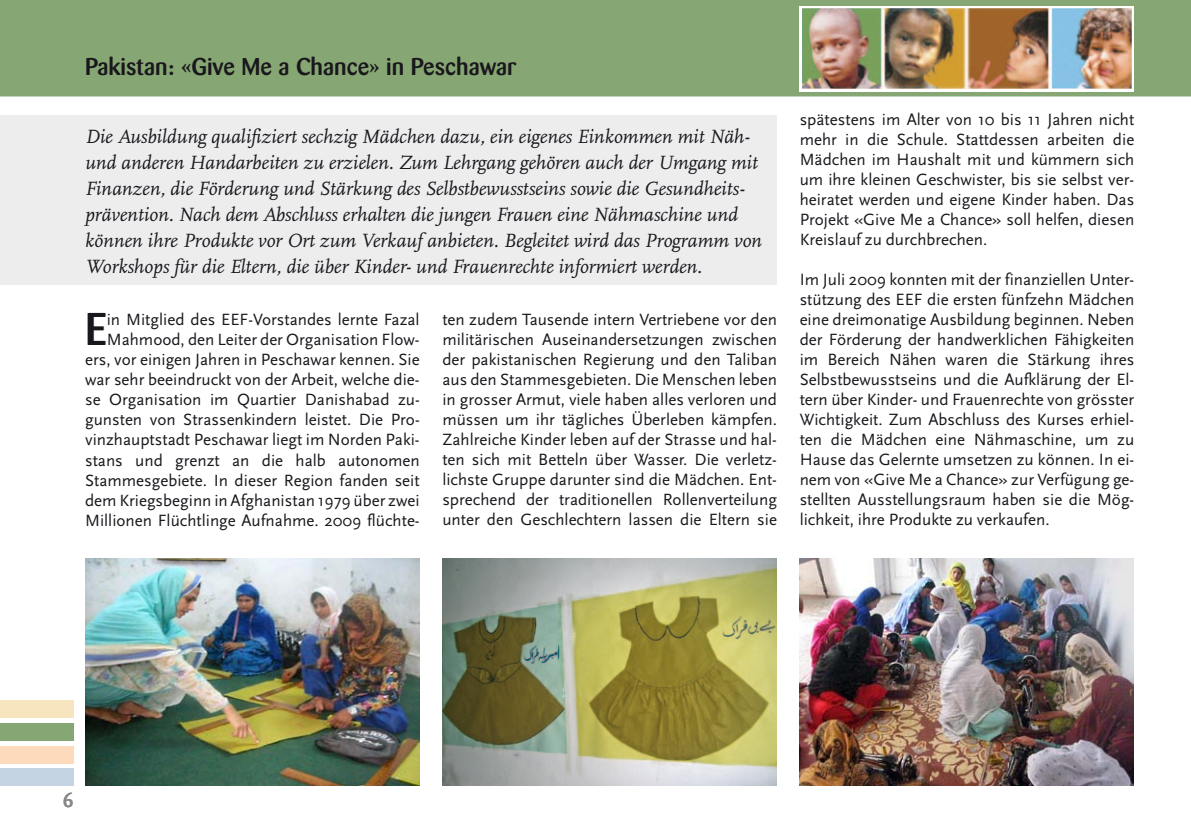
<style>
.page{position:relative;width:1191px;height:840px;background:#fff}
.page>*{position:absolute;margin:0;border:0;box-sizing:border-box;transform-origin:0 0}
.t1{font:500 45.4px "Barmeno";color:#1a171c}
.t2{font:500 24px "Barmeno";color:#1a171c}
.t3{font:italic 20px/26px "Scala";letter-spacing:-.005em;color:#1a171c}
.t4{font:500 20px "Barmeno";color:#87888a}
.t5{font:17px/20px "Scala Sans";color:#1a171c;text-align:justify}
</style>
<div class="page">
<div style="left:0;top:723px;width:74px;height:17px;background:#86a774"></div>
<div style="left:0;top:700px;width:74px;height:17px;background:#f6e5bf"></div>
<div style="left:0;top:0;width:1191px;height:96px;background:#86a774"></div>
<div style="left:0;top:768px;width:74px;height:17px;background:#c5d4e3"></div>
<div style="left:0;top:745px;width:74px;height:17px;background:#fcdabb"></div>
<svg style="left:799px;top:6px;width:335px;height:85px"></svg>
<img style="left:85px;top:558px;width:335px;height:227px">
<img style="left:442px;top:558px;width:335px;height:227px">
<img style="left:799px;top:558px;width:334px;height:227px">
<img style="left:802px;top:9px;width:329px;height:79px">
<div style="left:0;top:115px;width:777px;height:170px;background:#ededee"></div>
<h2 class="t2" style="left:85px;top:52px;width:432px">Pakistan: «Give Me a Chance» in Peschawar</h2>
<p class="t3" style="left:85px;top:124px;width:678px">Die Ausbildung qualifiziert sechzig Mädchen dazu, ein eigenes Einkommen mit Näh&shy;und anderen Handarbeiten zu erzielen. Zum Lehrgang gehören auch der Umgang mit Finanzen, die Förderung und Stärkung des Selbstbewusstseins sowie die Gesundheits&shy;prävention. Nach dem Abschluss erhalten die jungen Frauen eine Nähmaschine und können ihre Produkte vor Ort zum Verkauf anbieten. Begleitet wird das Programm von Workshops für die Eltern, die über Kinder- und Frauenrechte informiert werden.</p>
<p class="t5" style="left:85px;top:310px;width:336px;text-align:right">in Mitglied des EEF-Vorstandes lernte Fazal Mahmood, den Leiter der Organisation Flow&shy;ers, vor einigen Jahren in Peschawar kennen. Sie war sehr beeindruckt von der Arbeit, welche die&shy;se Organisation im Quartier Danishabad zu&shy;gunsten von Strassenkindern leistet. Die Pro&shy;vinzhauptstadt Peschawar liegt im Norden Paki&shy;stans und grenzt an die halb autonomen Stammesgebiete. In dieser Region fanden seit dem Kriegsbeginn in Afghanistan 1979 über zwei Millionen Flüchtlinge Aufnahme. 2009 flüchte-</p>
<p class="t5" style="left:442px;top:310px;width:336px">ten zudem Tausende intern Vertriebene vor den militärischen Auseinandersetzungen zwischen der pakistanischen Regierung und den Taliban aus den Stammesgebieten. Die Menschen leben in grosser Armut, viele haben alles verloren und müssen um ihr tägliches Überleben kämpfen.<br>Zahlreiche Kinder leben auf der Strasse und hal&shy;ten sich mit Betteln über Wasser. Die verletz&shy;lichste Gruppe darunter sind die Mädchen. Ent&shy;sprechend der traditionellen Rollenverteilung unter den Geschlechtern lassen die Eltern sie</p>
<h1 class="t1" style="left:85px;top:303px;width:23px">E</h1>
<p class="t5" style="left:799px;top:110px;width:336px">spätestens im Alter von 10 bis 11 Jahren nicht mehr in die Schule. Stattdessen arbeiten die Mädchen im Haushalt mit und kümmern sich um ihre kleinen Geschwister, bis sie selbst ver&shy;heiratet werden und eigene Kinder haben. Das Projekt «Give Me a Chance» soll helfen, diesen Kreislauf zu durchbrechen.</p>
<p class="t5" style="left:799px;top:270px;width:336px">Im Juli 2009 konnten mit der finanziellen Unter&shy;stützung des EEF die ersten fünfzehn Mädchen eine dreimonatige Ausbildung beginnen. Neben der Förderung der handwerklichen Fähigkeiten im Bereich Nähen waren die Stärkung ihres Selbstbewusstseins und die Aufklärung der El&shy;tern über Kinder- und Frauenrechte von grösster Wichtigkeit. Zum Abschluss des Kurses erhiel&shy;ten die Mädchen eine Nähmaschine, um zu Hause das Gelernte umsetzen zu können. In ei&shy;nem von «Give Me a Chance» zur Verfügung ge&shy;stellten Ausstellungsraum haben sie die Mög&shy;lichkeit, ihre Produkte zu verkaufen.</p>
<p class="t4" style="left:63px;top:787px;width:12px">6</p>
</div>
